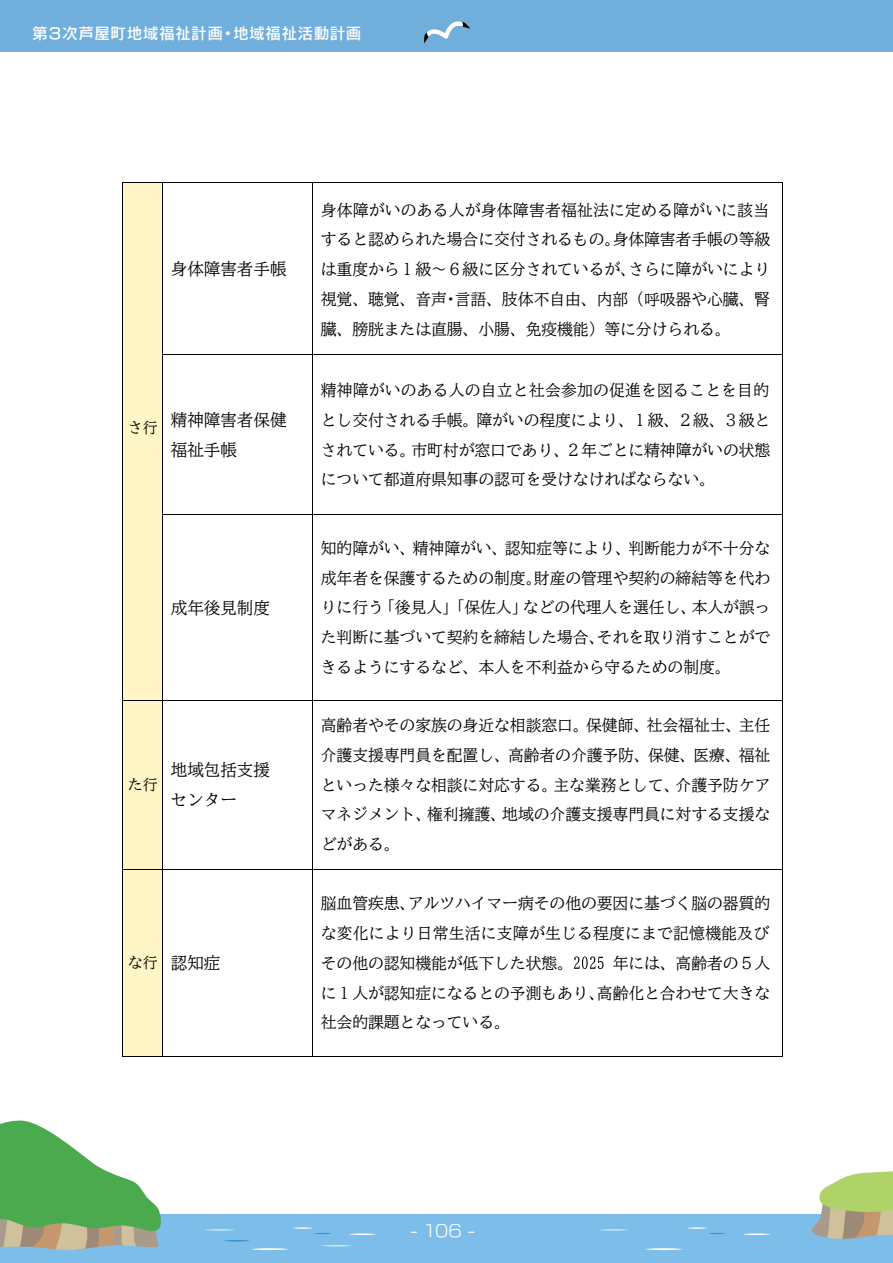
<style>
.page{position:relative;width:893px;height:1263px;background:#fff}
.page>*{position:absolute;margin:0;border:0;box-sizing:border-box;transform-origin:0 0}
.t1{font:16.5px/29.7px "BIZUD Mincho";color:#000}
.t2{font:16.5px "New Rodin Pro M";color:#fff}
.t3{font:15.9px/29.7px "BIZUD Mincho";color:#000;text-align:justify}
.t4{font:15px "New Rodin Pro DB";letter-spacing:.075em;color:#fff}
.t5{font:15px "BIZUD Mincho";color:#000}
.s1{font-size:15px}
</style>
<div class="page">
<div style="left:0;top:1214px;width:893px;height:49px;background:#7cbde9"></div>
<svg style="left:205px;top:1229px;width:30px;height:2px"></svg>
<svg style="left:322px;top:1245px;width:30px;height:1px"></svg>
<svg style="left:251px;top:1248px;width:38px;height:2px"></svg>
<svg style="left:349px;top:1233px;width:27px;height:2px"></svg>
<svg style="left:224px;top:1240px;width:26px;height:1px"></svg>
<svg style="left:293px;top:1227px;width:38px;height:7px"></svg>
<svg style="left:599px;top:1229px;width:30px;height:2px"></svg>
<svg style="left:645px;top:1248px;width:38px;height:2px"></svg>
<svg style="left:743px;top:1233px;width:28px;height:2px"></svg>
<svg style="left:687px;top:1227px;width:38px;height:7px"></svg>
<svg style="left:0;top:1120px;width:161px;height:130px"></svg>
<div style="left:0;top:0;width:893px;height:52px;background:#70aedc"></div>
<svg style="left:424px;top:21px;width:46px;height:23px"></svg>
<svg style="left:811px;top:1171px;width:82px;height:68px"></svg>
<div style="left:123px;top:183px;width:40px;height:873px;background:#fff5c6"></div>
<hr style="left:123px;top:183px;width:189px;height:1px;background:#000">
<hr style="left:313px;top:183px;width:469px;height:1px;background:#000">
<hr style="left:123px;top:183px;width:1px;height:171px;background:#000">
<hr style="left:162px;top:183px;width:1px;height:171px;background:#000">
<hr style="left:312px;top:183px;width:1px;height:171px;background:#000">
<hr style="left:782px;top:183px;width:1px;height:171px;background:#000">
<hr style="left:163px;top:354px;width:149px;height:1px;background:#000">
<hr style="left:313px;top:354px;width:469px;height:1px;background:#000">
<hr style="left:123px;top:355px;width:1px;height:159px;background:#000">
<hr style="left:162px;top:355px;width:1px;height:159px;background:#000">
<hr style="left:312px;top:355px;width:1px;height:159px;background:#000">
<hr style="left:782px;top:355px;width:1px;height:159px;background:#000">
<hr style="left:163px;top:514px;width:149px;height:1px;background:#000">
<hr style="left:313px;top:514px;width:469px;height:1px;background:#000">
<hr style="left:123px;top:515px;width:1px;height:185px;background:#000">
<hr style="left:162px;top:515px;width:1px;height:185px;background:#000">
<hr style="left:312px;top:515px;width:1px;height:185px;background:#000">
<hr style="left:782px;top:515px;width:1px;height:185px;background:#000">
<hr style="left:123px;top:700px;width:39px;height:1px;background:#000">
<hr style="left:163px;top:700px;width:149px;height:1px;background:#000">
<hr style="left:313px;top:700px;width:469px;height:1px;background:#000">
<hr style="left:123px;top:700px;width:1px;height:169px;background:#000">
<hr style="left:162px;top:700px;width:1px;height:169px;background:#000">
<hr style="left:312px;top:700px;width:1px;height:169px;background:#000">
<hr style="left:782px;top:700px;width:1px;height:169px;background:#000">
<svg style="left:574px;top:956px;width:29px;height:13px"></svg>
<hr style="left:123px;top:869px;width:39px;height:1px;background:#000">
<hr style="left:163px;top:869px;width:149px;height:1px;background:#000">
<hr style="left:313px;top:869px;width:469px;height:1px;background:#000">
<hr style="left:123px;top:869px;width:1px;height:187px;background:#000">
<hr style="left:123px;top:1056px;width:39px;height:1px;background:#000">
<hr style="left:162px;top:869px;width:1px;height:187px;background:#000">
<hr style="left:163px;top:1056px;width:149px;height:1px;background:#000">
<hr style="left:312px;top:869px;width:1px;height:187px;background:#000">
<hr style="left:313px;top:1056px;width:469px;height:1px;background:#000">
<hr style="left:782px;top:869px;width:1px;height:187px;background:#000">
<p class="t4" style="left:32px;top:21px;width:330px">第３次芦屋町地域福祉計画・地域福祉活動計画</p>
<p class="t1" style="left:171px;top:254px;width:117px">身体障害者手帳</p>
<p class="t5" style="left:128px;top:420px;width:31px">さ行</p>
<p class="t1" style="left:171px;top:405px;width:117px">精神障害者保健福祉手帳</p>
<p class="t1" style="left:171px;top:592px;width:101px">成年後見制度</p>
<p class="t5" style="left:128px;top:777px;width:31px">た行</p>
<p class="t1" style="left:171px;top:755px;width:101px">地域包括支援センター</p>
<p class="t1" style="left:128px;top:948px;width:94px"><span class="s1">な行</span> 認知症</p>
<p class="t3" style="left:321px;top:195px;width:451px">身体障がいのある人が身体障害者福祉法に定める障がいに該当すると認められた場合に交付されるもの。身体障害者手帳の等級は重度から１級～６級に区分されているが、さらに障がいにより視覚、聴覚、音声•言語、肢体不自由、内部（呼吸器や心臓、腎臓、膀胱または直腸、小腸、免疫機能）等に分けられる。</p>
<p class="t3" style="left:321px;top:375px;width:451px">精神障がいのある人の自立と社会参加の促進を図ることを目的とし交付される手帳。障がいの程度により、１級、２級、３級とされている。市町村が窓口であり、２年ごとに精神障がいの状態について都道府県知事の認可を受けなければならない。</p>
<p class="t3" style="left:321px;top:533px;width:451px">知的障がい、精神障がい、認知症等により、判断能力が不十分な成年者を保護するための制度。財産の管理や契約の締結等を代わりに行う「後見人」「保佐人」などの代理人を選任し、本人が誤った判断に基づいて契約を締結した場合、それを取り消すことができるようにするなど、本人を不利益から守るための制度。</p>
<p class="t3" style="left:321px;top:710px;width:451px">高齢者やその家族の身近な相談窓口。保健師、社会福祉士、主任介護支援専門員を配置し、高齢者の介護予防、保健、医療、福祉といった様々な相談に対応する。主な業務として、介護予防ケアマネジメント、権利擁護、地域の介護支援専門員に対する支援などがある。</p>
<p class="t3" style="left:321px;top:888px;width:451px">脳血管疾患、アルツハイマー病その他の要因に基づく脳の器質的な変化により日常生活に支障が生じる程度にまで記憶機能及びその他の認知機能が低下した状態。</p>
<p class="t3" style="left:321px;top:948px;width:451px;text-indent:292px">年には、高齢者の５人に１人が認知症になるとの予測もあり、高齢化と合わせて大きな社会的課題となっている。</p>
<p class="t2" style="left:410px;top:1216px;width:66px">- 106 -</p>
</div>
